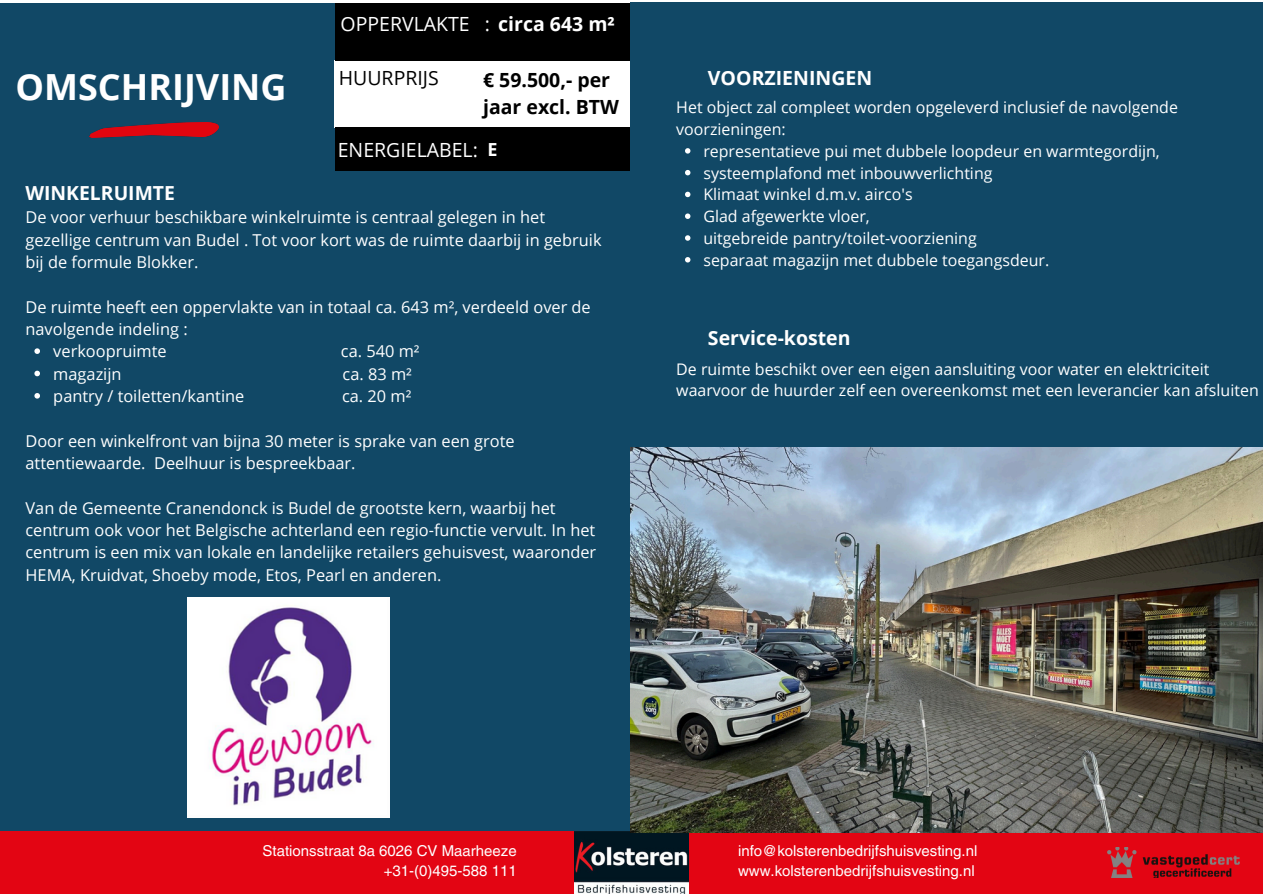
<style>
.page{position:relative;width:1263px;height:894px;background:#fff}
.page>*{position:absolute;margin:0;border:0;box-sizing:border-box;transform-origin:0 0}
.t1{font:700 36px "Open Sans";color:#fff}
.t2{font:19.5px "Open Sans";color:#fff}
.t3{font:700 19.5px "Open Sans";color:#fff}
.t4{font:700 19.5px "Open Sans";color:#000}
.t5{font:19.5px "Open Sans";color:#000}
.t6{font:700 19.35px "Open Sans";color:#fff}
.t7{font:700 18px "Open Sans";color:#fff}
.t8{font:16.35px/22.4px "Open Sans";color:#fff}
.t9{font:15.9px/21.8px "Open Sans";color:#fff}
.t10{font:15px "Helvetica LT Pro";color:#fff}
.s1{font-weight:700}
</style>
<div class="page">
<div style="left:0;top:3px;width:631px;height:830px;background:#114866"></div>
<div style="left:335px;top:60px;width:295px;height:68px;background:#fff"></div>
<div style="left:335px;top:3px;width:296px;height:57px;background:#000"></div>
<div style="left:335px;top:127px;width:296px;height:43px;background:#000"></div>
<img style="left:89px;top:122px;width:130px;height:15px">
<div style="left:0;top:831px;width:1263px;height:62px;background:#e30513"></div>
<img style="left:1108px;top:847px;width:131px;height:30px">
<img style="left:574px;top:831px;width:115px;height:62px">
<img style="left:630px;top:446px;width:632px;height:386px">
<div style="left:630px;top:3px;width:633px;height:443px;background:#114866"></div>
<img style="left:188px;top:597px;width:201px;height:220px">
<svg style="left:34px;top:348px;width:6px;height:6px"></svg>
<svg style="left:34px;top:370px;width:6px;height:6px"></svg>
<svg style="left:34px;top:393px;width:6px;height:5px"></svg>
<svg style="left:685px;top:148px;width:5px;height:5px"></svg>
<svg style="left:685px;top:170px;width:5px;height:5px"></svg>
<svg style="left:685px;top:192px;width:5px;height:5px"></svg>
<svg style="left:685px;top:213px;width:5px;height:6px"></svg>
<svg style="left:685px;top:235px;width:5px;height:6px"></svg>
<svg style="left:685px;top:257px;width:5px;height:5px"></svg>
<h3 class="t1" style="left:16px;top:61px;width:272px">OMSCHRIJVING</h3>
<h4 class="t2" style="left:340px;top:10px;width:276px">OPPERVLAKTE : <span class="s1">circa 643 m²</span></h4>
<p class="t5" style="left:339px;top:64px;width:101px">HUURPRIJS</p>
<h3 class="t4" style="left:483px;top:67px;width:129px">€ 59.500,- per</h3>
<p class="t5" style="left:484px;top:64px;width:7px">:</p>
<h3 class="t4" style="left:483px;top:94px;width:138px">jaar excl. BTW</h3>
<p class="t2" style="left:338px;top:136px;width:142px">ENERGIELABEL:</p>
<h1 class="t7" style="left:487px;top:136px;width:12px">E</h1>
<p class="t6" style="left:26px;top:179px;width:151px">WINKELRUIMTE</p>
<p class="t8" style="left:26px;top:206px;width:578px">De voor verhuur beschikbare winkelruimte is centraal gelegen in het gezellige centrum van Budel . Tot voor kort was de ruimte daarbij in gebruik bij de formule Blokker.</p>
<p class="t8" style="left:26px;top:295px;width:567px">De ruimte heeft een oppervlakte van in totaal ca. 643 m², verdeeld over de navolgende indeling :</p>
<p class="t8" style="left:53px;top:339px;width:115px">verkoopruimte</p>
<p class="t8" style="left:341px;top:339px;width:80px">ca. 540 m²</p>
<h2 class="t8" style="left:53px;top:362px;width:70px">magazijn</h2>
<h2 class="t8" style="left:343px;top:362px;width:71px">ca. 83 m²</h2>
<p class="t8" style="left:53px;top:384px;width:193px">pantry / toiletten/kantine</p>
<p class="t8" style="left:342px;top:384px;width:71px">ca. 20 m²</p>
<p class="t8" style="left:26px;top:429px;width:491px">Door een winkelfront van bijna 30 meter is sprake van een grote attentiewaarde. Deelhuur is bespreekbaar.</p>
<p class="t8" style="left:26px;top:496px;width:572px">Van de Gemeente Cranendonck is Budel de grootste kern, waarbij het centrum ook voor het Belgische achterland een regio-functie vervult. In het centrum is een mix van lokale en landelijke retailers gehuisvest, waaronder HEMA, Kruidvat, Shoeby mode, Etos, Pearl en anderen.</p>
<p class="t3" style="left:708px;top:64px;width:166px">VOORZIENINGEN</p>
<p class="t9" style="left:676px;top:96px;width:503px">Het object zal compleet worden opgeleverd inclusief de navolgende voorzieningen:</p>
<p class="t9" style="left:703px;top:140px;width:458px">representatieve pui met dubbele loopdeur en warmtegordijn,</p>
<p class="t9" style="left:703px;top:161px;width:291px">systeemplafond met inbouwverlichting</p>
<p class="t9" style="left:703px;top:183px;width:211px">Klimaat winkel d.m.v. airco's</p>
<h4 class="t9" style="left:703px;top:205px;width:168px">Glad afgewerkte vloer,</h4>
<p class="t9" style="left:703px;top:227px;width:275px">uitgebreide pantry/toilet-voorziening</p>
<p class="t9" style="left:703px;top:249px;width:347px">separaat magazijn met dubbele toegangsdeur.</p>
<p class="t3" style="left:708px;top:324px;width:144px">Service-kosten</p>
<p class="t9" style="left:676px;top:357px;width:584px">De ruimte beschikt over een eigen aansluiting voor water en elektriciteit waarvoor de huurder zelf een overeenkomst met een leverancier kan afsluiten</p>
<p class="t10" style="left:263px;top:844px;width:256px">Stationsstraat 8a 6026 CV Maarheeze</p>
<p class="t10" style="left:384px;top:865px;width:134px">+31-(0)495-588 111</p>
<p class="t10" style="left:738px;top:844px;width:241px">info@kolsterenbedrijfshuisvesting.nl</p>
<p class="t10" style="left:738px;top:865px;width:238px">www.kolsterenbedrijfshuisvesting.nl</p>
</div>
